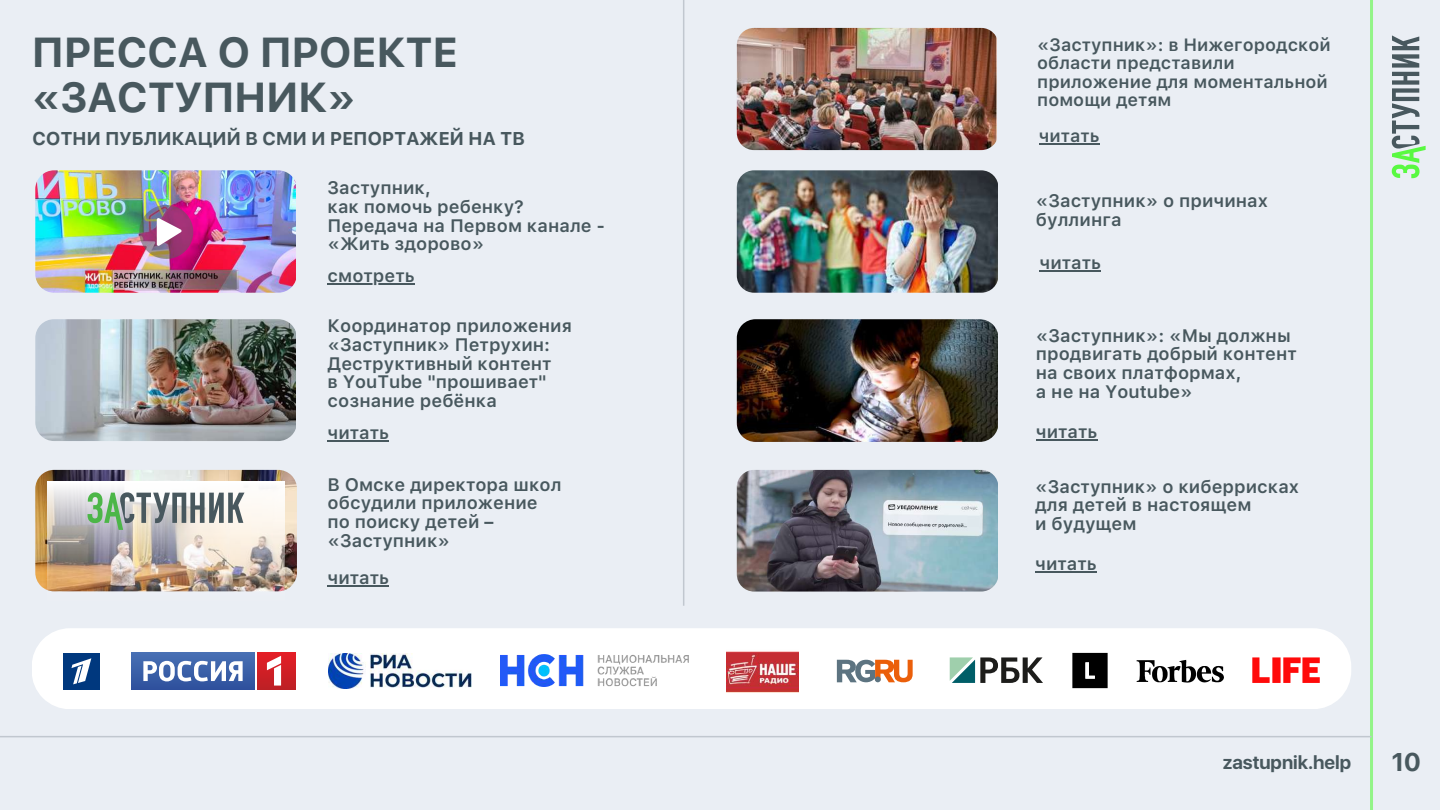
<style>
.page{position:relative;width:1440px;height:810px;background:#eaeef4}
.page>*{position:absolute;margin:0;border:0;box-sizing:border-box;transform-origin:0 0}
.t1{font:700 41.7px/44.3px "SFUI Text";letter-spacing:-.025em;color:#48585e}
.t2{font:700 25.5px "SFUI Display";color:#48585e}
.t3{font:700 18.7px "SFUI Display";color:#48585e}
.t4{font:700 18.4px "SFUI Text";letter-spacing:-.02em;color:#48585e}
.t5{font:600 18px/18.8px "SFUI Text";color:#48585e}
.t6{font:600 17.7px/18.5px "SFUI Text";color:#48585e}
</style>
<div class="page">
<svg style="left:1392px;top:35px;width:34px;height:143px"></svg>
<img style="left:737px;top:170px;width:261px;height:123px;border-radius:17px">
<img style="left:737px;top:28px;width:260px;height:122px">
<img style="left:737px;top:470px;width:261px;height:122px;border-radius:17px">
<img style="left:737px;top:319px;width:261px;height:123px">
<img style="left:35px;top:319px;width:261px;height:122px">
<img style="left:35px;top:170px;width:261px;height:123px">
<img style="left:35px;top:470px;width:262px;height:120px">
<img style="left:47px;top:482px;width:238px;height:110px">
<svg style="left:88px;top:492px;width:157px;height:38px;background:#a5b1a8"></svg>
<hr style="left:683px;top:0;width:1px;height:606px;background:#c1c7cf">
<img style="left:139px;top:205px;width:54px;height:54px">
<hr style="left:1370px;top:0;width:3px;height:810px;background:#59f941">
<div style="left:32px;top:628px;width:1319px;height:81px;background:#fff"></div>
<svg style="left:1252px;top:657px;width:68px;height:26px;background:#ff6868"></svg>
<svg style="left:1072px;top:653px;width:36px;height:35px"></svg>
<svg style="left:1137px;top:660px;width:87px;height:23px;background:#949494"></svg>
<svg style="left:950px;top:657px;width:93px;height:26px;background:#8b9b97"></svg>
<svg style="left:837px;top:660px;width:76px;height:22px;background:#c09d88"></svg>
<div style="left:63px;top:653px;width:36px;height:37px;background:#00387e"></div>
<svg style="left:71px;top:658px;width:20px;height:26px"></svg>
<img style="left:726px;top:637px;width:72px;height:72px">
<div style="left:258px;top:652px;width:38px;height:38px;background:linear-gradient(to bottom,#e61e27,#bd2025)"></div>
<svg style="left:267px;top:656px;width:14px;height:30px"></svg>
<div style="left:131px;top:652px;width:124px;height:38px;background:linear-gradient(to bottom,#4971b5,#2e509d)"></div>
<svg style="left:143px;top:661px;width:100px;height:20px;background:#a0b2d5"></svg>
<img style="left:328px;top:653px;width:143px;height:36px">
<img style="left:500px;top:653px;width:198px;height:33px">
<hr style="left:1040px;top:270px;width:61px;height:2px;background:#48585e">
<hr style="left:328px;top:440px;width:61px;height:2px;background:#48585e">
<hr style="left:328px;top:283px;width:87px;height:2px;background:#48585e">
<hr style="left:328px;top:585px;width:61px;height:2px;background:#48585e">
<hr style="left:1036px;top:439px;width:62px;height:2px;background:#48585e">
<hr style="left:1035px;top:571px;width:62px;height:2px;background:#48585e">
<hr style="left:1039px;top:143px;width:61px;height:2px;background:#48585e">
<hr style="left:0;top:736px;width:1372px;height:1px;background:#c1c7cf">
<h1 class="t1" style="left:32px;top:30px;width:428px">ПРЕССА О ПРОЕКТЕ «ЗАСТУПНИК»</h1>
<p class="t4" style="left:32px;top:128px;width:494px">СОТНИ ПУБЛИКАЦИЙ В СМИ И РЕПОРТАЖЕЙ НА ТВ</p>
<p class="t5" style="left:328px;top:178px;width:279px">Заступник,<br>как помочь ребенку?<br>Передача на Первом канале - «Жить здорово»</p>
<p class="t5" style="left:328px;top:266px;width:89px">смотреть</p>
<p class="t5" style="left:328px;top:316px;width:246px">Координатор приложения «Заступник» Петрухин:<br>Деструктивный контент<br>в YouTube "прошивает" сознание ребёнка</p>
<p class="t5" style="left:328px;top:423px;width:63px">читать</p>
<p class="t5" style="left:328px;top:475px;width:236px">В Омске директора школ обсудили приложение по поиску детей – «Заступник»</p>
<p class="t5" style="left:328px;top:568px;width:63px">читать</p>
<p class="t6" style="left:1037px;top:35px;width:295px">«Заступник»: в Нижегородской области представили приложение для моментальной помощи детям</p>
<p class="t6" style="left:1039px;top:126px;width:62px">читать</p>
<p class="t5" style="left:1036px;top:191px;width:234px">«Заступник» о причинах буллинга</p>
<p class="t5" style="left:1040px;top:253px;width:63px">читать</p>
<p class="t5" style="left:1036px;top:326px;width:262px">«Заступник»: «Мы должны продвигать добрый контент на своих платформах,<br>а не на Youtube»</p>
<p class="t5" style="left:1036px;top:422px;width:63px">читать</p>
<p class="t5" style="left:1035px;top:477px;width:266px">«Заступник» о киберрисках для детей в настоящем<br>и будущем</p>
<p class="t5" style="left:1035px;top:554px;width:63px">читать</p>
<p class="t3" style="left:1223px;top:751px;width:130px">zastupnik.help</p>
<h2 class="t2" style="left:1392px;top:747px;width:30px">10</h2>
</div>
